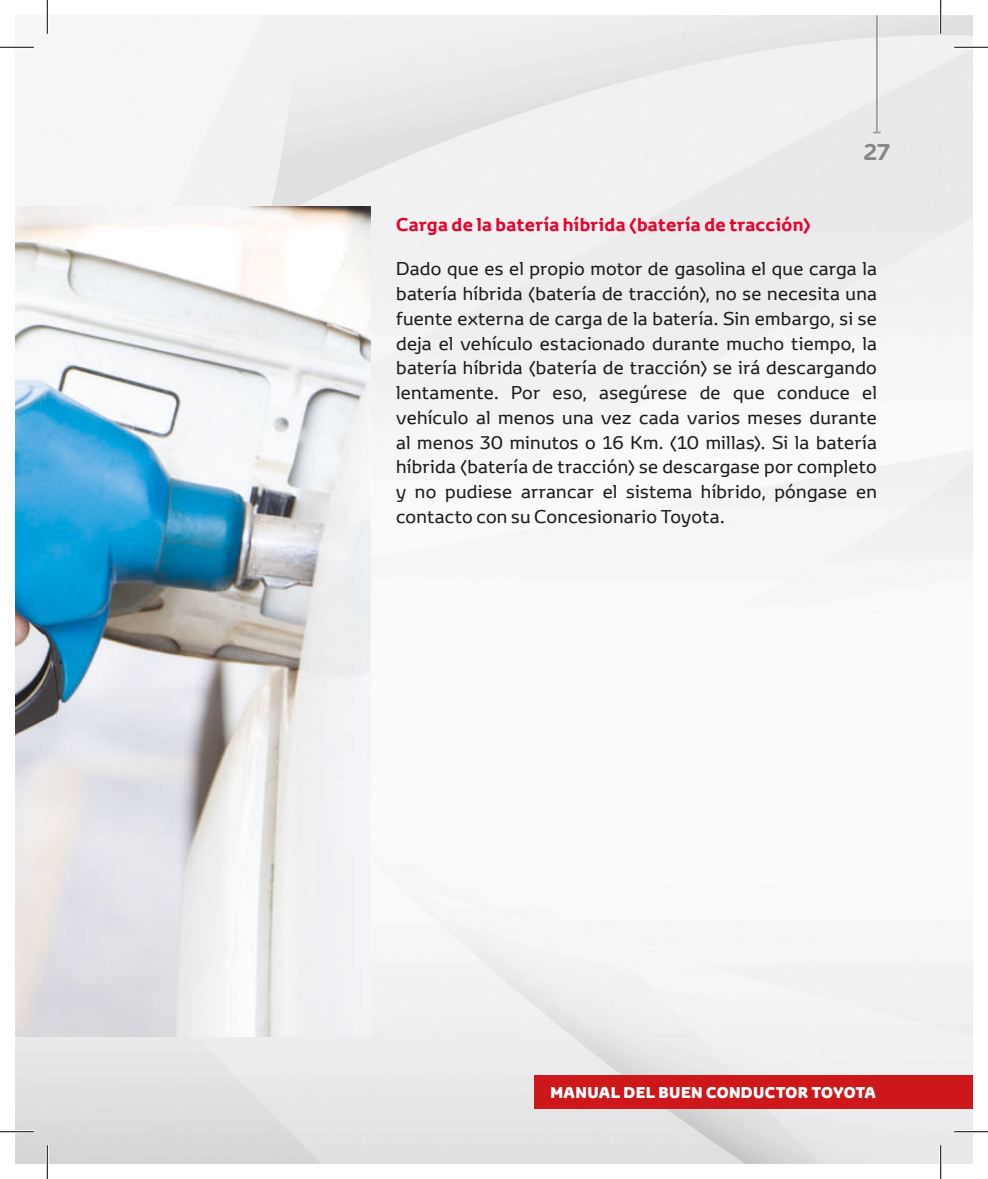
<style>
.page{position:relative;width:988px;height:1179px;background:#fff}
.page>*{position:absolute;margin:0;border:0;box-sizing:border-box;transform-origin:0 0}
.t1{font:700 22.5px "Toyota Display";color:#878787}
.t2{font:18px/24.8px "Toyota Display";letter-spacing:.015em;color:#1d1d1b;text-align:justify}
.t3{font:700 18px "Toyota Display";letter-spacing:.015em;color:#e4042e}
.t4{font:800 15.3px "Toyota Display";letter-spacing:.025em;color:#fff}
</style>
<div class="page">
<img style="left:15px;top:15px;width:957px;height:1148px">
<div style="left:533px;top:1075px;width:439px;height:33px;background:#cd171a"></div>
<hr style="left:876px;top:15px;width:1px;height:118px;background:#9b9b9a">
<img style="left:15px;top:207px;width:355px;height:829px">
<hr style="left:0;top:46px;width:34px;height:3px;background:#fff">
<hr style="left:954px;top:46px;width:33px;height:3px;background:#fff">
<hr style="left:0;top:1130px;width:34px;height:3px;background:#fff">
<hr style="left:954px;top:1130px;width:33px;height:3px;background:#fff">
<hr style="left:46px;top:0;width:3px;height:34px;background:#fff">
<hr style="left:46px;top:1145px;width:3px;height:34px;background:#fff">
<hr style="left:939px;top:0;width:3px;height:34px;background:#fff">
<hr style="left:939px;top:1145px;width:3px;height:34px;background:#fff">
<hr style="left:0;top:47px;width:34px;height:1px;background:#000">
<hr style="left:954px;top:47px;width:33px;height:1px;background:#000">
<hr style="left:0;top:1131px;width:34px;height:1px;background:#000">
<hr style="left:954px;top:1131px;width:33px;height:1px;background:#000">
<hr style="left:47px;top:0;width:1px;height:34px;background:#000">
<hr style="left:47px;top:1145px;width:1px;height:34px;background:#000">
<hr style="left:940px;top:0;width:1px;height:34px;background:#000">
<hr style="left:940px;top:1145px;width:1px;height:34px;background:#000">
<p class="t1" style="left:863px;top:136px;width:28px">27</p>
<p class="t3" style="left:396px;top:213px;width:416px">Carga de la batería híbrida (batería de tracción)</p>
<p class="t2" style="left:396px;top:256px;width:482px">Dado que es el propio motor de gasolina el que carga la batería híbrida (batería de tracción), no se necesita una fuente externa de carga de la batería. Sin embargo, si se deja el vehículo estacionado durante mucho tiempo, la batería híbrida (batería de tracción) se irá descargando lentamente. Por eso, asegúrese de que conduce el vehículo al menos una vez cada varios meses durante al menos 30 minutos o 16 Km. (10 millas). Si la batería híbrida (batería de tracción) se descargase por completo y no pudiese arrancar el sistema híbrido, póngase en contacto con su Concesionario Toyota.</p>
<p class="t4" style="left:550px;top:1081px;width:327px">MANUAL DEL BUEN CONDUCTOR TOYOTA</p>
</div>
